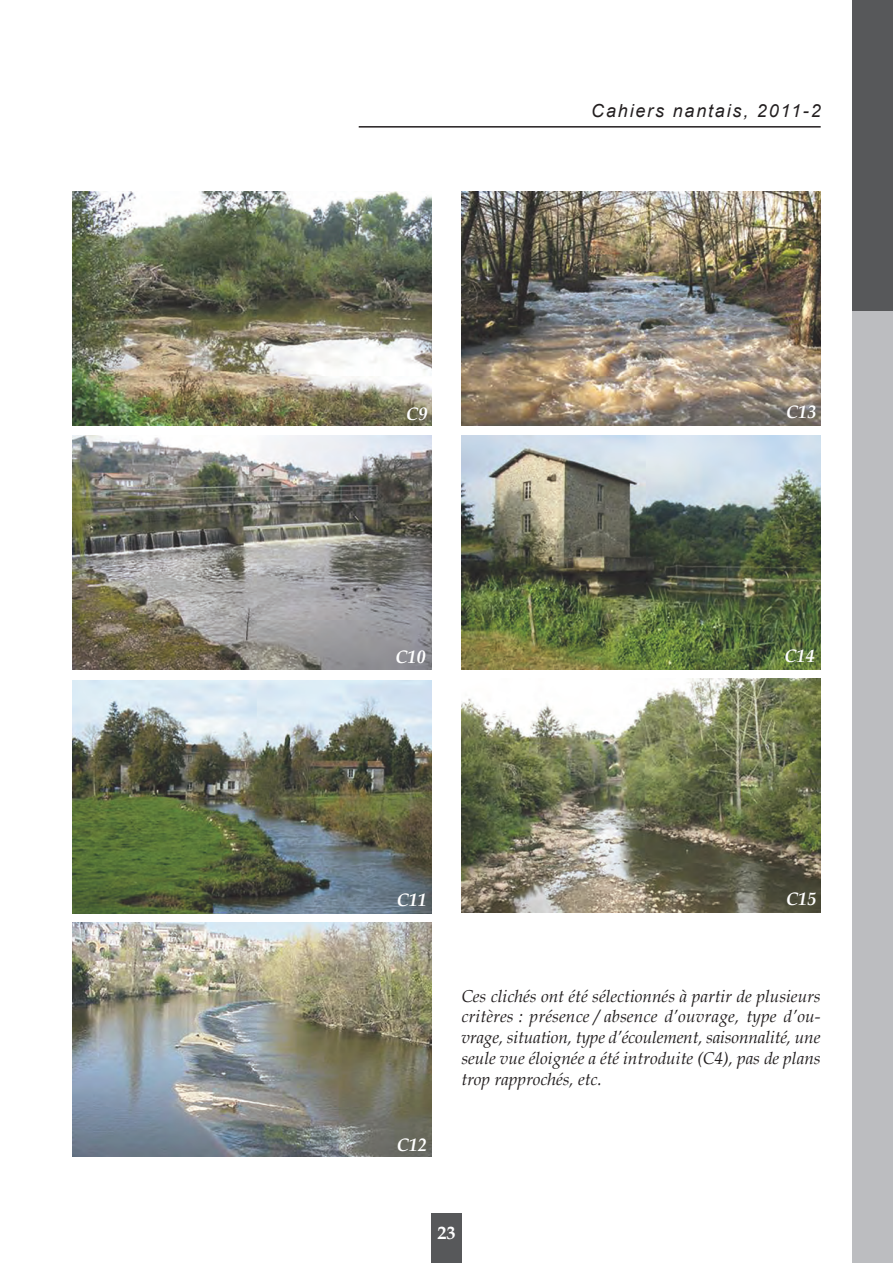
<style>
.page{position:relative;width:893px;height:1263px;background:#fff}
.page>*{position:absolute;margin:0;border:0;box-sizing:border-box;transform-origin:0 0}
.t1{font:italic 18px "Arial";letter-spacing:.1em;color:#231f20}
.t2{font:italic 700 18px "Book Antiqua";color:#fff}
.t3{font:700 18px "Book Antiqua";color:#fff}
.t4{font:italic 17.25px/20.9px "Book Antiqua";color:#231f20;text-align:justify}
</style>
<div class="page">
<hr style="left:359px;top:126px;width:462px;height:2px;background:#231f20">
<div style="left:853px;top:0;width:40px;height:311px;background:#57585a"></div>
<div style="left:853px;top:311px;width:40px;height:319px;background:#bcbdc0"></div>
<div style="left:853px;top:630px;width:40px;height:319px;background:#bcbdc0"></div>
<div style="left:853px;top:949px;width:40px;height:314px;background:#bcbdc0"></div>
<div style="left:432px;top:1213px;width:30px;height:50px;background:#57585a"></div>
<img style="left:72px;top:191px;width:360px;height:234px">
<img style="left:72px;top:435px;width:360px;height:234px">
<img style="left:72px;top:680px;width:360px;height:233px">
<img style="left:72px;top:923px;width:360px;height:234px">
<img style="left:461px;top:191px;width:360px;height:234px">
<img style="left:461px;top:435px;width:360px;height:234px">
<img style="left:461px;top:679px;width:360px;height:233px">
<p class="t1" style="left:591px;top:101px;width:231px">Cahiers nantais, 2011-2</p>
<p class="t2" style="left:406px;top:403px;width:23px">C9</p>
<p class="t2" style="left:395px;top:646px;width:32px">C10</p>
<p class="t2" style="left:786px;top:402px;width:32px">C13</p>
<p class="t2" style="left:784px;top:645px;width:32px">C14</p>
<p class="t2" style="left:397px;top:889px;width:32px">C11</p>
<p class="t2" style="left:786px;top:888px;width:32px">C15</p>
<p class="t2" style="left:397px;top:1134px;width:32px">C12</p>
<p class="t4" style="left:461px;top:985px;width:361px">Ces clichés ont été sélectionnés à partir de plusieurs critères : présence / absence d’ouvrage, type d’ou&shy;vrage, situation, type d’écoulement, saisonnalité, une seule vue éloignée a été introduite (C4), pas de plans trop rapprochés, etc.</p>
<p class="t3" style="left:438px;top:1222px;width:19px">23</p>
</div>
